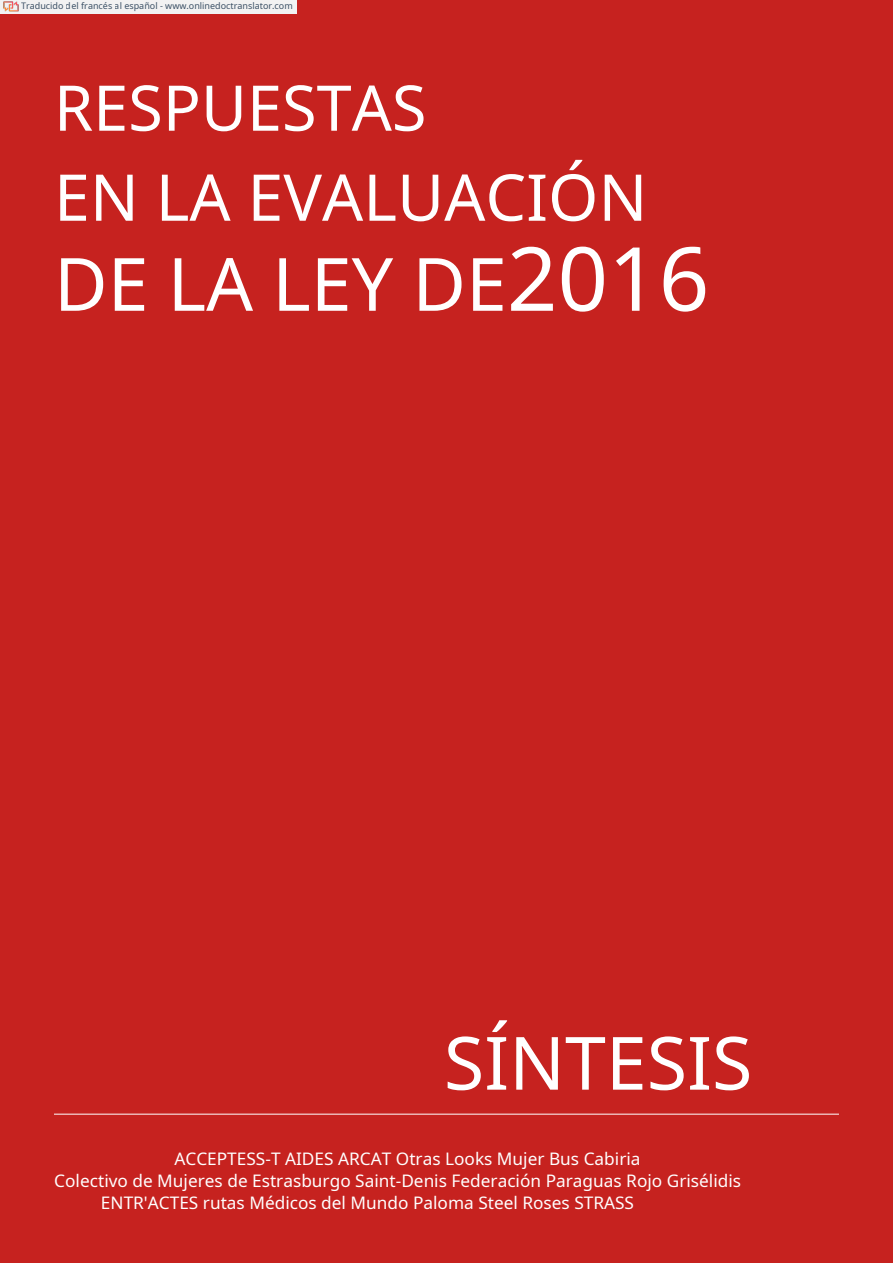
<style>
.page{position:relative;width:893px;height:1263px;background:#c6221f}
.page>*{position:absolute;margin:0;border:0;box-sizing:border-box;transform-origin:0 0}
.t1{font:73.5px "Noto Sans";color:#fff}
.t2{font:64.5px "Noto Sans";color:#fff}
.t3{font:63px "Noto Sans";color:#fff}
.t4{font:17.25px "Noto Sans";color:#fff}
.t5{font:9px "Noto Sans";color:rgb(15 43 70/.8)}
.s1{font-size:88.5px}
</style>
<div class="page">
<hr style="left:54px;top:1114px;width:785px;height:1px;background:#fff">
<div style="left:0;top:0;width:297px;height:14px;background:#f2f2f2"></div>
<img style="left:4px;top:1px;width:15px;height:11px">
<p class="t5" style="left:21px;top:-1px;width:273px">Traducido del francés al español - www.onlinedoctranslator.com</p>
<h3 class="t3" style="left:54px;top:63px;width:374px">RESPUESTAS</h3>
<h2 class="t2" style="left:54px;top:152px;width:595px">EN LA EVALUACIÓN</h2>
<h1 class="t1" style="left:54px;top:232px;width:657px">DE LA LEY DE<span class="s1">2016</span></h1>
<h1 class="t1" style="left:444px;top:1011px;width:310px">SÍNTESIS</h1>
<p class="t4" style="left:174px;top:1147px;width:468px">ACCEPTESS-T AIDES ARCAT Otras Looks Mujer Bus Cabiria</p>
<p class="t4" style="left:54px;top:1168px;width:688px">Colectivo de Mujeres de Estrasburgo Saint-Denis Federación Paraguas Rojo Grisélidis</p>
<p class="t4" style="left:101px;top:1190px;width:535px">ENTR'ACTES rutas Médicos del Mundo Paloma Steel Roses STRASS</p>
</div>
